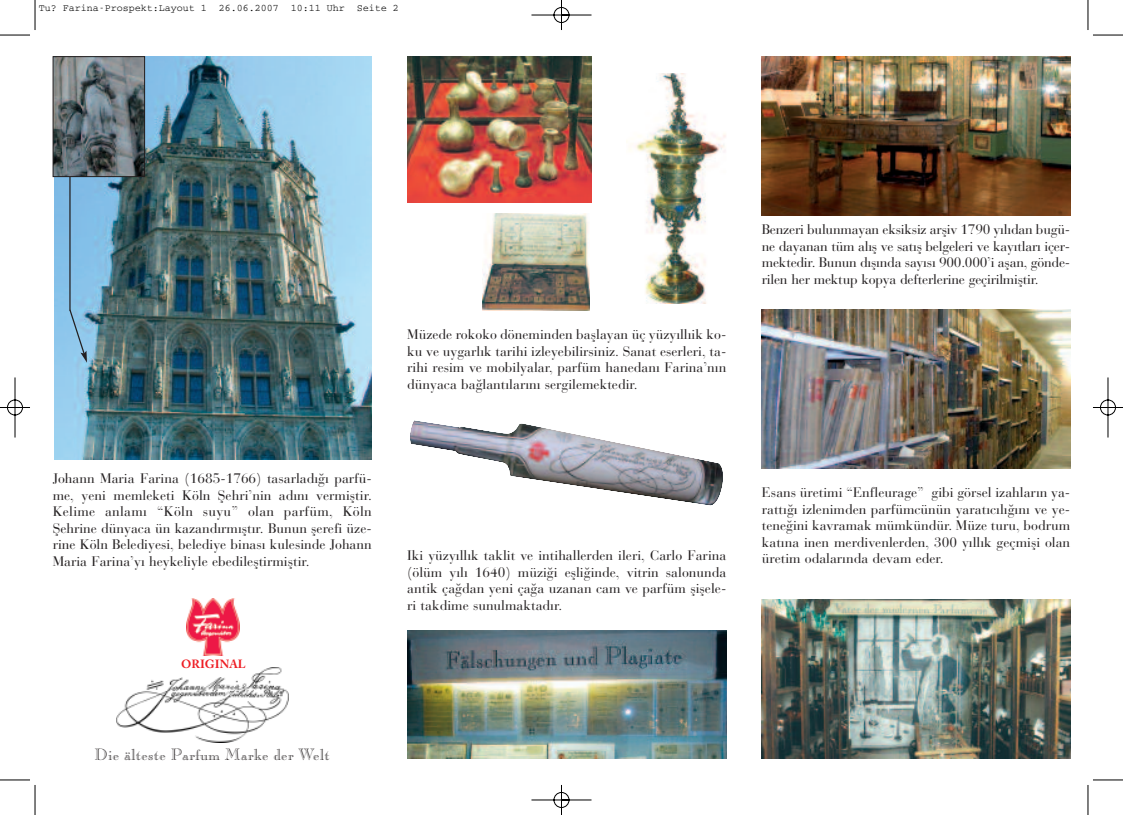
<style>
.page{position:relative;width:1123px;height:815px;background:#fff}
.page>*{position:absolute;margin:0;border:0;box-sizing:border-box;transform-origin:0 0}
.t1{font:16.12px "Caslon Open Face";color:#231f20}
.t2{font:13.75px/16.6px "Bauer Bodoni CE";color:#231f20;text-align:justify}
.t3{font:700 11.88px "Adobe Caslon";color:#ee1d23}
.t4{font:10px "Courier";color:#000}
</style>
<div class="page">
<img style="left:0;top:0;width:1122px;height:814px">
<p class="t4" style="left:39px;top:5px;width:362px">Tu? Farina-Prospekt:Layout 1 26.06.2007 10:11 Uhr Seite 2</p>
<p class="t2" style="left:53px;top:471px;width:320px">Johann Maria Farina (1685-1766) tasarladığı parfü&shy;me, yeni memleketi Köln Şehri’nin adını vermiştir.<br>Kelime anlamı “Köln suyu” olan parfüm, Köln Şehrine dünyaca ün kazandırmıştır. Bunun şerefi üze&shy;rine Köln Belediyesi, belediye binası kulesinde Johann Maria Farina’yı heykeliyle ebedileştirmiştir.</p>
<p class="t3" style="left:181px;top:658px;width:66px">ORIGINAL</p>
<p class="t1" style="left:95px;top:747px;width:237px">Die älteste Parfum Marke der Welt</p>
<p class="t2" style="left:407px;top:327px;width:320px">Müzede rokoko döneminden başlayan üç yüzyıllıik ko&shy;ku ve uygarlık tarihi izleyebilirsiniz. Sanat eserleri, ta&shy;rihi resim ve mobilyalar, parfüm hanedanı Farina’nın dünyaca bağlantılarını sergilemektedir.</p>
<p class="t2" style="left:761px;top:222px;width:310px">Benzeri bulunmayan eksiksiz arşiv 1790 yılıdan bugü&shy;ne dayanan tüm alış ve satış belgeleri ve kayıtları içer&shy;mektedir. Bunun dışında sayısı 900.000’i aşan, gönde&shy;rilen her mektup kopya defterlerine geçirilmiştir.</p>
<p class="t2" style="left:407px;top:548px;width:320px">Iki yüzyıllık taklit ve intihallerden ileri, Carlo Farina (ölüm yılı 1640) müziği eşliğinde, vitrin salonunda antik çağdan yeni çağa uzanan cam ve parfüm şişele&shy;ri takdime sunulmaktadır.</p>
<p class="t2" style="left:761px;top:485px;width:310px">Esans üretimi “Enfleurage” gibi görsel izahların ya&shy;rattığı izlenimden parfümcünün yaratıcılığını ve ye&shy;teneğini kavramak mümkündür. Müze turu, bodrum katına inen merdivenlerden, 300 yıllık geçmişi olan üretim odalarında devam eder.</p>
</div>
